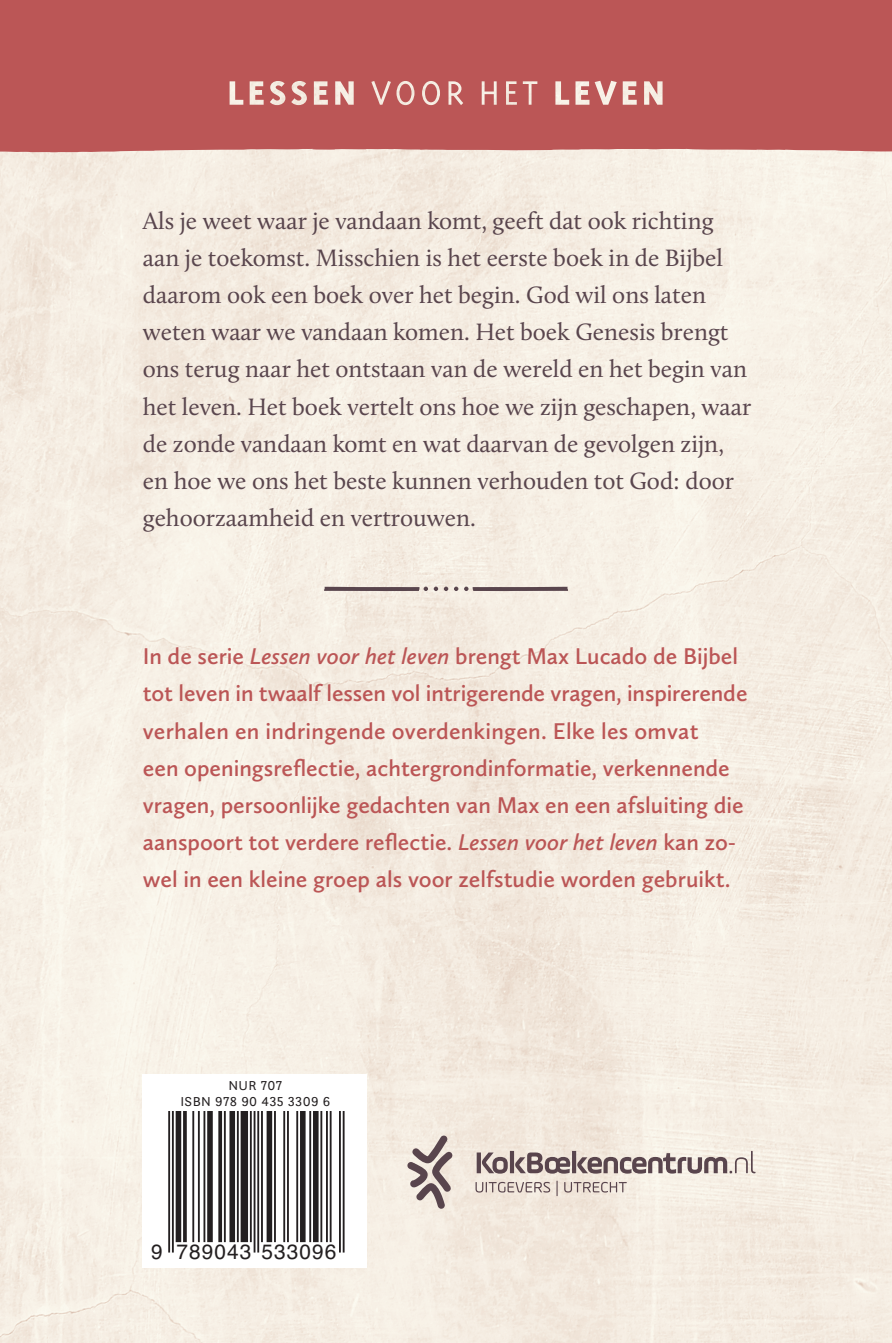
<style>
.page{position:relative;width:892px;height:1343px;background:#fff}
.page>*{position:absolute;margin:0;border:0;box-sizing:border-box;transform-origin:0 0}
.t1{font:24.53px/37.1px "Calluna";color:#59454d}
.t2{font:600 23.62px/37.1px "Calluna Sans";color:#bb5656}
.t3{font:20.93px "Helvetica";letter-spacing:.05em;color:#231f20}
.t4{font:13.5px/15.3px "Questa Sans";letter-spacing:.025em;color:#231f20;text-align:center}
.s1{font-style:italic}
</style>
<div class="page">
<img style="left:0;top:152px;width:891px;height:1190px">
<div style="left:0;top:0;width:891px;height:152px;background:#bb5656"></div>
<div style="left:143px;top:1073px;width:224px;height:194px;background:#fff"></div>
<svg style="left:168px;top:1111px;width:177px;height:142px"></svg>
<svg style="left:476px;top:1150px;width:279px;height:23px;background:#b4a7a4"></svg>
<svg style="left:475px;top:1181px;width:75px;height:11px"></svg>
<svg style="left:556px;top:1180px;width:1px;height:16px"></svg>
<svg style="left:564px;top:1181px;width:62px;height:11px"></svg>
<svg style="left:407px;top:1135px;width:45px;height:73px;background:#baada9"></svg>
<svg style="left:324px;top:586px;width:124px;height:5px"></svg>
<svg style="left:454px;top:586px;width:4px;height:5px"></svg>
<svg style="left:464px;top:586px;width:104px;height:5px"></svg>
<p class="t1" style="left:143px;top:202px;width:609px">Als je weet waar je vandaan komt, geeft dat ook richting aan je toekomst. Misschien is het eerste boek in de Bijbel daarom ook een boek over het begin. God wil ons laten weten waar we vandaan komen. Het boek Genesis brengt ons terug naar het ontstaan van de wereld en het begin van het leven. Het boek vertelt ons hoe we zijn geschapen, waar de zonde vandaan komt en wat daarvan de gevolgen zijn, en hoe we ons het beste kunnen verhouden tot God: door gehoorzaamheid en vertrouwen.</p>
<p class="t2" style="left:143px;top:637px;width:606px">In de serie <span class="s1">Lessen voor het leven</span> brengt Max Lucado de Bijbel tot leven in twaalf lessen vol intrigerende vragen, inspirerende verhalen en indringende overdenkingen. Elke les omvat<br>een openingsreflectie, achtergrondinformatie, verkennende vragen, persoonlijke gedachten van Max en een afsluiting die aanspoort tot verdere reflectie. <span class="s1">Lessen voor het leven</span> kan zo&shy;wel in een kleine groep als voor zelfstudie worden gebruikt.</p>
<p class="t4" style="left:180px;top:1077px;width:151px">NUR 707<br>ISBN 978 90 435 3309 6</p>
<p class="t3" style="left:151px;top:1235px;width:216px">9 789043 533096 &gt;</p>
</div>
